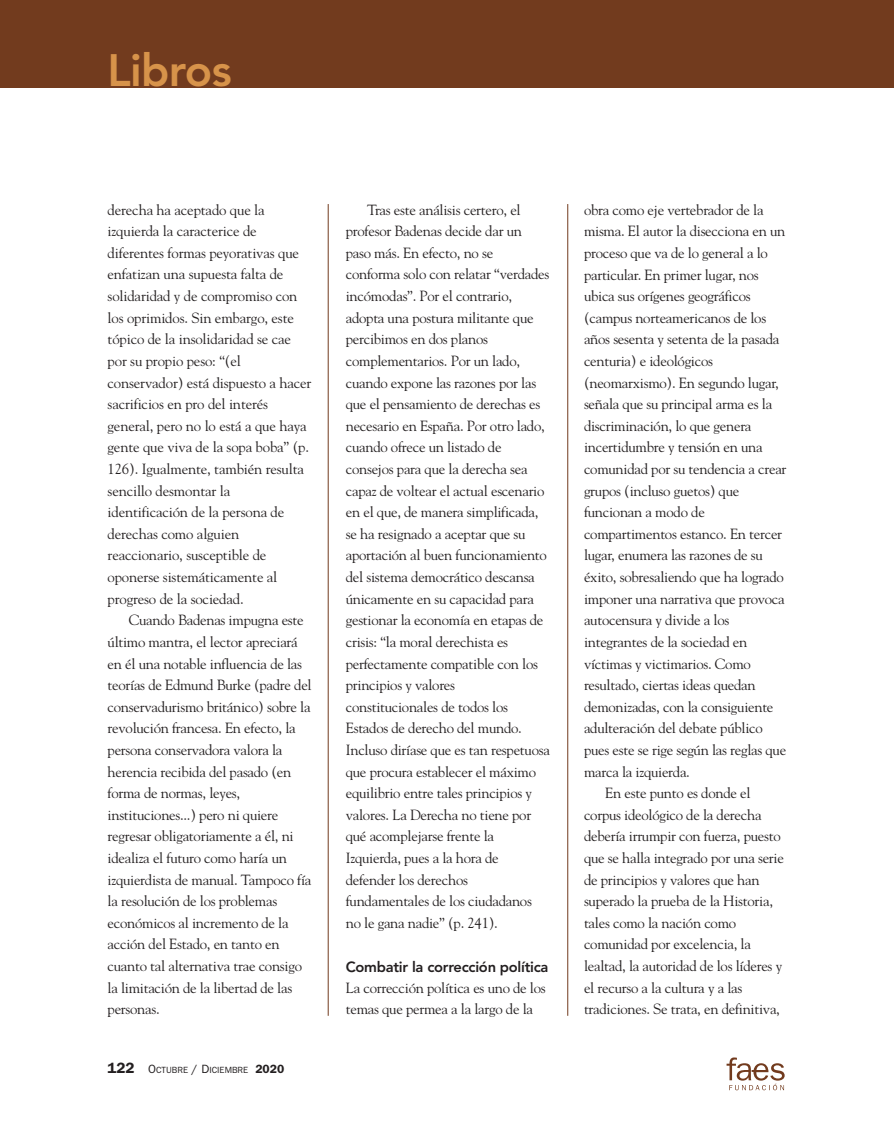
<style>
.page{position:relative;width:894px;height:1127px;background:#fff}
.page>*{position:absolute;margin:0;border:0;box-sizing:border-box;transform-origin:0 0}
.t1{font:800 45px "Avenir";letter-spacing:-.015em;color:#d7934a}
.t2{font:14.7px/21.6px "Goudy";letter-spacing:-.02em;color:#231f20}
.t3{font:800 14.7px "Avenir";letter-spacing:-.02em;color:#231f20}
.t4{font:9px "Franklin Gothic";color:#231f20}
.s1{font-weight:600;font-size:15px}
.s2{font-size:12px}
.s3{font-weight:600;font-size:12px}
</style>
<div class="page">
<svg style="left:726px;top:1057px;width:58px;height:33px"></svg>
<hr style="left:328px;top:204px;width:1px;height:811px;background:#723b1e">
<hr style="left:567px;top:204px;width:1px;height:811px;background:#723b1e">
<div style="left:0;top:0;width:894px;height:88px;background:#723b1e"></div>
<h1 class="t1" style="left:108px;top:52px;width:126px">Libros</h1>
<p class="t2" style="left:108px;top:200px;width:205px">derecha ha aceptado que la izquierda la caracterice de diferentes formas peyorativas que enfatizan una supuesta falta de solidaridad y de compromiso con los oprimidos. Sin embargo, este tópico de la insolidaridad se cae por su propio peso: “(el conservador) está dispuesto a hacer sacrificios en pro del interés general, pero no lo está a que haya gente que viva de la sopa boba” (p.<br>126). Igualmente, también resulta sencillo desmontar la identificación de la persona de derechas como alguien reaccionario, susceptible de oponerse sistemáticamente al progreso de la sociedad.</p>
<p class="t2" style="left:108px;top:610px;width:206px;text-indent:21px">Cuando Badenas impugna este último mantra, el lector apreciará en él una notable influencia de las teorías de Edmund Burke (padre del conservadurismo británico) sobre la revolución francesa. En efecto, la persona conservadora valora la herencia recibida del pasado (en forma de normas, leyes, instituciones...) pero ni quiere regresar obligatoriamente a él, ni idealiza el futuro como haría un izquierdista de manual. Tampoco fía la resolución de los problemas económicos al incremento de la acción del Estado, en tanto en cuanto tal alternativa trae consigo la limitación de la libertad de las personas.</p>
<p class="t4" style="left:108px;top:1067px;width:178px"><span class="s1">122</span> <span class="s2">O</span>CTUBRE <span class="s2">/ D</span>ICIEMBRE <span class="s3">2020</span></p>
<p class="t2" style="left:346px;top:200px;width:206px;text-indent:21px">Tras este análisis certero, el profesor Badenas decide dar un paso más. En efecto, no se conforma solo con relatar “verdades incómodas”. Por el contrario, adopta una postura militante que percibimos en dos planos complementarios. Por un lado, cuando expone las razones por las que el pensamiento de derechas es necesario en España. Por otro lado, cuando ofrece un listado de consejos para que la derecha sea capaz de voltear el actual escenario en el que, de manera simplificada, se ha resignado a aceptar que su aportación al buen funcionamiento del sistema democrático descansa únicamente en su capacidad para gestionar la economía en etapas de crisis: “la moral derechista es perfectamente compatible con los principios y valores constitucionales de todos los<br>Estados de derecho del mundo.<br>Incluso diríase que es tan respetuosa que procura establecer el máximo equilibrio entre tales principios y valores. La Derecha no tiene por qué acomplejarse frente la<br>Izquierda, pues a la hora de defender los derechos fundamentales de los ciudadanos no le gana nadie” (p. 241).</p>
<p class="t3" style="left:346px;top:960px;width:204px">Combatir la corrección política</p>
<p class="t2" style="left:346px;top:977px;width:201px">La corrección política es uno de los temas que permea a la largo de la</p>
<p class="t2" style="left:584px;top:200px;width:181px">obra como eje vertebrador de la</p>
<p class="t2" style="left:584px;top:221px;width:203px">misma. El autor la disecciona en un</p>
<p class="t2" style="left:584px;top:243px;width:185px">proceso que va de lo general a lo</p>
<p class="t2" style="left:584px;top:265px;width:176px">particular. En primer lugar, nos</p>
<p class="t2" style="left:584px;top:286px;width:168px">ubica sus orígenes geográficos</p>
<p class="t2" style="left:584px;top:308px;width:184px">(campus norteamericanos de los</p>
<p class="t2" style="left:584px;top:329px;width:197px">años sesenta y setenta de la pasada</p>
<p class="t2" style="left:584px;top:351px;width:130px">centuria) e ideológicos</p>
<p class="t2" style="left:584px;top:373px;width:196px">(neomarxismo). En segundo lugar,</p>
<p class="t2" style="left:584px;top:394px;width:190px">señala que su principal arma es la</p>
<p class="t2" style="left:584px;top:416px;width:169px">discriminación, lo que genera</p>
<p class="t2" style="left:584px;top:437px;width:180px">incertidumbre y tensión en una</p>
<p class="t2" style="left:584px;top:459px;width:204px">comunidad por su tendencia a crear</p>
<p class="t2" style="left:584px;top:481px;width:157px">grupos (incluso guetos) que</p>
<p class="t2" style="left:584px;top:502px;width:122px">funcionan a modo de</p>
<p class="t2" style="left:584px;top:524px;width:200px">compartimentos estanco. En tercer</p>
<p class="t2" style="left:584px;top:545px;width:180px">lugar, enumera las razones de su</p>
<p class="t2" style="left:584px;top:567px;width:201px">éxito, sobresaliendo que ha logrado</p>
<p class="t2" style="left:584px;top:589px;width:202px">imponer una narrativa que provoca</p>
<p class="t2" style="left:584px;top:610px;width:147px">autocensura y divide a los</p>
<p class="t2" style="left:584px;top:632px;width:165px">integrantes de la sociedad en</p>
<p class="t2" style="left:584px;top:653px;width:168px">víctimas y victimarios. Como</p>
<p class="t2" style="left:584px;top:675px;width:173px">resultado, ciertas ideas quedan</p>
<p class="t2" style="left:584px;top:697px;width:191px">demonizadas, con la consiguiente</p>
<p class="t2" style="left:584px;top:718px;width:180px">adulteración del debate público</p>
<p class="t2" style="left:584px;top:740px;width:204px">pues este se rige según las reglas que</p>
<p class="t2" style="left:584px;top:761px;width:107px">marca la izquierda.</p>
<p class="t2" style="left:605px;top:783px;width:147px">En este punto es donde el</p>
<p class="t2" style="left:584px;top:805px;width:179px">corpus ideológico de la derecha</p>
<p class="t2" style="left:584px;top:826px;width:198px">debería irrumpir con fuerza, puesto</p>
<p class="t2" style="left:584px;top:848px;width:201px">que se halla integrado por una serie</p>
<p class="t2" style="left:584px;top:869px;width:177px">de principios y valores que han</p>
<p class="t2" style="left:584px;top:891px;width:190px">superado la prueba de la Historia,</p>
<p class="t2" style="left:584px;top:913px;width:154px">tales como la nación como</p>
<p class="t2" style="left:584px;top:934px;width:168px">comunidad por excelencia, la</p>
<p class="t2" style="left:584px;top:956px;width:200px">lealtad, la autoridad de los líderes y</p>
<p class="t2" style="left:584px;top:977px;width:160px">el recurso a la cultura y a las</p>
<p class="t2" style="left:584px;top:999px;width:197px">tradiciones. Se trata, en definitiva,</p>
</div>
